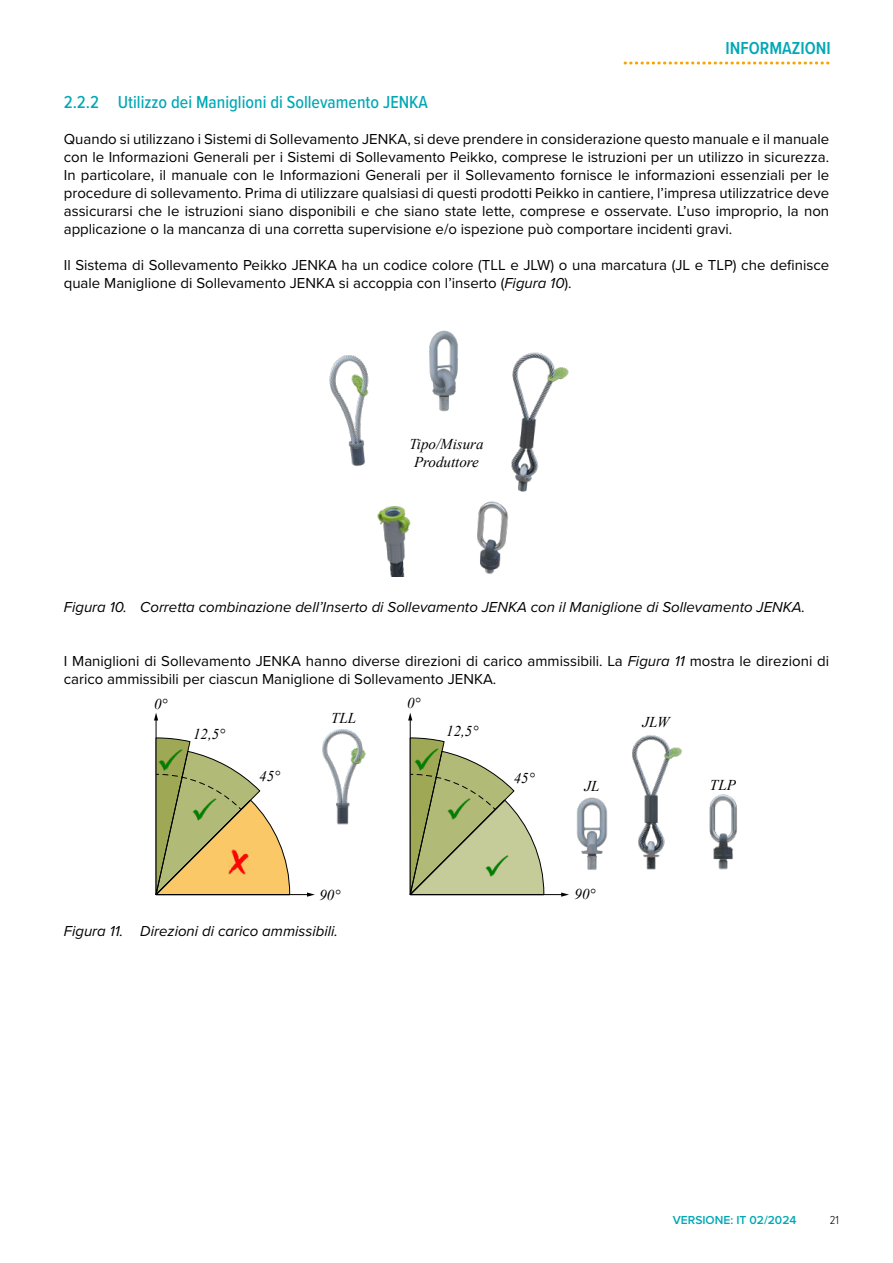
<style>
.page{position:relative;width:893px;height:1263px;background:#fff}
.page>*{position:absolute;margin:0;border:0;box-sizing:border-box;transform-origin:0 0}
.t1{font:500 18px "Proxima Nova Cond";color:#00a8b5}
.t2{font:600 18px "Proxima Nova Cond";color:#00a8b5}
.t3{font:15px/18px "Proxima Nova";color:#000}
.t4{font:italic 15px "Proxima Nova";color:#000}
.t5{font:italic 15px/18px "Times New Roman";color:#000;text-align:center}
.t6{font:600 12px "Proxima Nova";color:#00a8b5}
.t7{font:300 12px "Proxima Nova Cond";color:#000}
.s1{font-style:italic}
</style>
<div class="page">
<svg style="left:625px;top:62px;width:204px;height:3px"></svg>
<img style="left:329px;top:330px;width:240px;height:246px">
<svg style="left:154px;top:713px;width:161px;height:184px"></svg>
<img style="left:228px;top:849px;width:20px;height:26px">
<img style="left:158px;top:747px;width:25px;height:26px">
<img style="left:192px;top:797px;width:25px;height:25px">
<img style="left:322px;top:729px;width:44px;height:96px">
<svg style="left:408px;top:713px;width:161px;height:184px"></svg>
<img style="left:414px;top:747px;width:25px;height:25px">
<img style="left:446px;top:796px;width:26px;height:25px">
<img style="left:576px;top:797px;width:32px;height:73px">
<img style="left:632px;top:735px;width:50px;height:135px">
<img style="left:484px;top:853px;width:26px;height:25px">
<img style="left:709px;top:794px;width:28px;height:76px">
<p class="t2" style="left:725px;top:35px;width:107px">INFORMAZIONI</p>
<p class="t1" style="left:64px;top:89px;width:366px">2.2.2 Utilizzo dei Maniglioni di Sollevamento JENKA</p>
<p class="t3" style="left:64px;top:129px;width:767px;text-align:justify">Quando si utilizzano i Sistemi di Sollevamento JENKA, si deve prendere in considerazione questo manuale e il manuale con le Informazioni Generali per i Sistemi di Sollevamento Peikko, comprese le istruzioni per un utilizzo in sicurezza.<br>In particolare, il manuale con le Informazioni Generali per il Sollevamento fornisce le informazioni essenziali per le procedure di sollevamento. Prima di utilizzare qualsiasi di questi prodotti Peikko in cantiere, l’impresa utilizzatrice deve assicurarsi che le istruzioni siano disponibili e che siano state lette, comprese e osservate. L’uso improprio, la non applicazione o la mancanza di una corretta supervisione e/o ispezione può comportare incidenti gravi.</p>
<p class="t3" style="left:64px;top:255px;width:767px">Il Sistema di Sollevamento Peikko JENKA ha un codice colore (TLL e JLW) o una marcatura (JL e TLP) che definisce quale Maniglione di Sollevamento JENKA si accoppia con l’inserto (<span class="s1">Figura 10</span>).</p>
<p class="t5" style="left:409px;top:434px;width:76px">Tipo/Misura<br>Produttore</p>
<p class="t4" style="left:64px;top:596px;width:743px">Figura 10. Corretta combinazione dell’Inserto di Sollevamento JENKA con il Maniglione di Sollevamento JENKA.</p>
<p class="t3" style="left:64px;top:651px;width:767px">I Maniglioni di Sollevamento JENKA hanno diverse direzioni di carico ammissibili. La <span class="s1">Figura 11</span> mostra le direzioni di carico ammissibili per ciascun Maniglione di Sollevamento JENKA.</p>
<p class="t5" style="left:154px;top:694px;width:15px">0°</p>
<p class="t5" style="left:407px;top:693px;width:15px">0°</p>
<p class="t5" style="left:193px;top:724px;width:34px">12,5°</p>
<p class="t5" style="left:331px;top:709px;width:27px">TLL</p>
<p class="t5" style="left:446px;top:722px;width:34px">12,5°</p>
<p class="t5" style="left:643px;top:713px;width:28px">JLW</p>
<p class="t5" style="left:259px;top:767px;width:22px">45°</p>
<p class="t5" style="left:514px;top:768px;width:22px">45°</p>
<p class="t5" style="left:585px;top:776px;width:17px">JL</p>
<p class="t5" style="left:710px;top:775px;width:27px">TLP</p>
<p class="t5" style="left:319px;top:886px;width:22px">90°</p>
<p class="t5" style="left:574px;top:885px;width:22px">90°</p>
<p class="t4" style="left:64px;top:920px;width:276px">Figura 11. Direzioni di carico ammissibili.</p>
<p class="t6" style="left:673px;top:1211px;width:16px">VERSIONE</p>
<p class="t6" style="left:730px;top:1211px;width:68px">: IT 02/2024</p>
<p class="t7" style="left:830px;top:1211px;width:11px">21</p>
</div>
